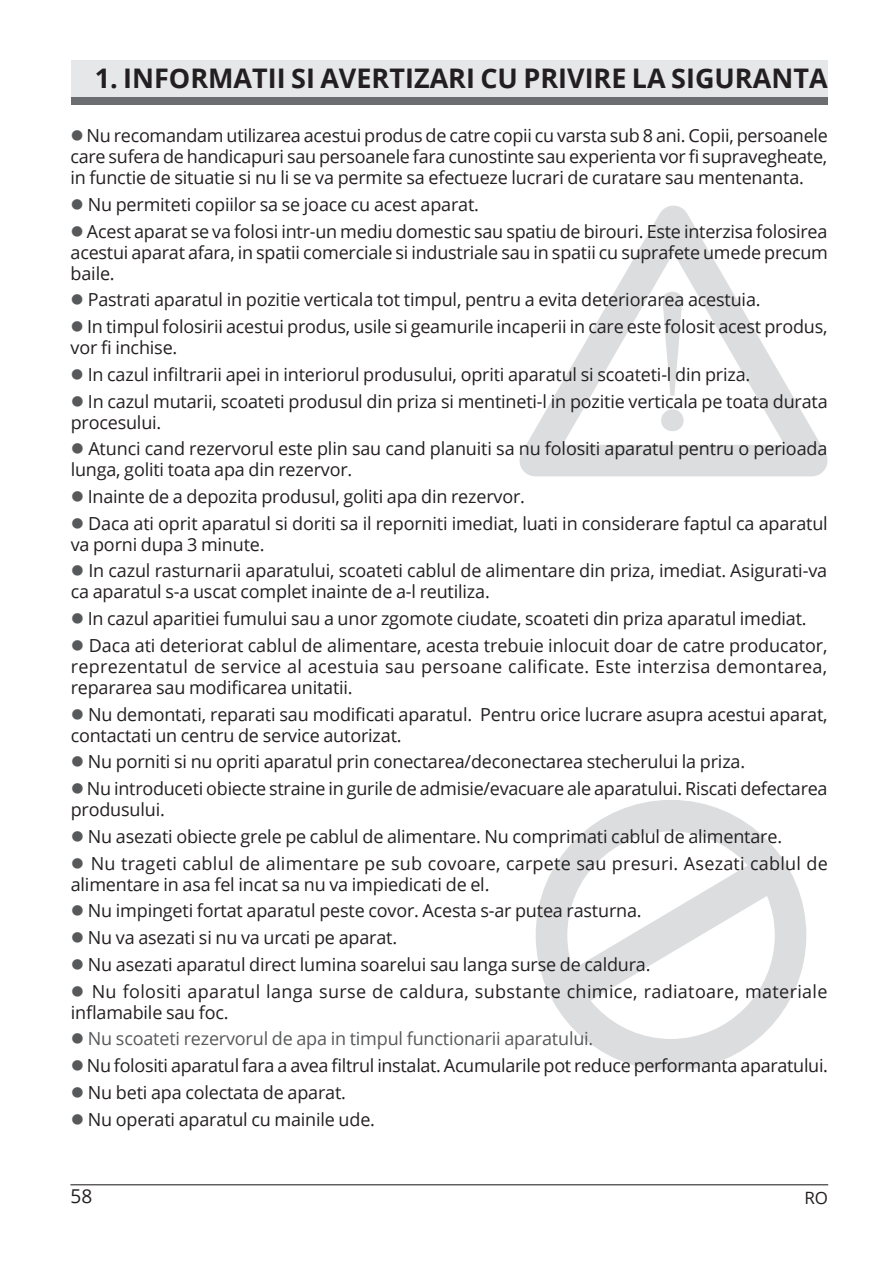
<style>
.page{position:relative;width:893px;height:1263px;background:#fff}
.page>*{position:absolute;margin:0;border:0;box-sizing:border-box;transform-origin:0 0}
.t1{font:197.25px "Optima";color:#dcdddf}
.t2{font:700 27px "Open Sans";color:#231f20}
.t3{font:19.05px "Open Sans";color:#231f20}
.t4{font:18px/21px "Open Sans";letter-spacing:-.01em;color:#231f20}
.t5{font:18px/21px "Open Sans";letter-spacing:.015em;color:#231f20}
.t6{font:18px/21px "Open Sans";letter-spacing:.02em;color:#231f20}
.t7{font:18px "Open Sans";letter-spacing:-.01em;color:#57585a}
.t8{font:16.95px "Open Sans";color:#231f20}
.s1{color:#57585a}
</style>
<div class="page">
<hr style="left:70px;top:1184px;width:758px;height:1px;background:#231f20">
<div style="left:536px;top:800px;width:270px;height:270px;border:32px solid #dcdddf;border-radius:50%"></div>
<svg style="left:535px;top:826px;width:272px;height:214px"></svg>
<svg style="left:519px;top:205px;width:309px;height:272px"></svg>
<div style="left:71px;top:60px;width:757px;height:37px;background:#e6e7e9"></div>
<div style="left:71px;top:97px;width:757px;height:7px;background:#6c6d70"></div>
<h2 class="t2" style="left:95px;top:59px;width:734px">1. INFORMATII SI AVERTIZARI CU PRIVIRE LA SIGURANTA</h2>
<p class="t4" style="left:71px;top:125px;width:759px;text-align:justify"><span class="s1">●</span> Nu recomandam utilizarea acestui produs de catre copii cu varsta sub 8 ani. Copii, persoanele care sufera de handicapuri sau persoanele fara cunostinte sau experienta vor fi supravegheate, in functie de situatie si nu li se va permite sa efectueze lucrari de curatare sau mentenanta.</p>
<p class="t4" style="left:71px;top:193px;width:410px"><span class="s1">●</span> Nu permiteti copiilor sa se joace cu acest aparat.</p>
<p class="t4" style="left:71px;top:220px;width:759px;text-align:justify"><span class="s1">●</span> Acest aparat se va folosi intr-un mediu domestic sau spatiu de birouri. Este interzisa folosirea acestui aparat afara, in spatii comerciale si industriale sau in spatii cu suprafete umede precum baile.</p>
<p class="t4" style="left:71px;top:289px;width:691px"><span class="s1">●</span> Pastrati aparatul in pozitie verticala tot timpul, pentru a evita deteriorarea acestuia.</p>
<p class="t4" style="left:71px;top:316px;width:758px"><span class="s1">●</span> In timpul folosirii acestui produs, usile si geamurile incaperii in care este folosit acest produs, vor fi inchise.</p>
<p class="t4" style="left:71px;top:363px;width:681px"><span class="s1">●</span> In cazul infiltrarii apei in interiorul produsului, opriti aparatul si scoateti-l din priza.</p>
<p class="t4" style="left:71px;top:390px;width:758px"><span class="s1">●</span> In cazul mutarii, scoateti produsul din priza si mentineti-l in pozitie verticala pe toata durata procesului.</p>
<p class="t4" style="left:71px;top:438px;width:758px"><span class="s1">●</span> Atunci cand rezervorul este plin sau cand planuiti sa nu folositi aparatul pentru o perioada lunga, goliti toata apa din rezervor.</p>
<p class="t4" style="left:71px;top:485px;width:456px"><span class="s1">●</span> Inainte de a depozita produsul, goliti apa din rezervor.</p>
<p class="t4" style="left:71px;top:512px;width:759px"><span class="s1">●</span> Daca ati oprit aparatul si doriti sa il reporniti imediat, luati in considerare faptul ca aparatul va porni dupa 3 minute.</p>
<p class="t4" style="left:71px;top:560px;width:758px"><span class="s1">●</span> In cazul rasturnarii aparatului, scoateti cablul de alimentare din priza, imediat. Asigurati-va ca aparatul s-a uscat complet inainte de a-l reutiliza.</p>
<p class="t4" style="left:71px;top:608px;width:738px"><span class="s1">●</span> In cazul aparitiei fumului sau a unor zgomote ciudate, scoateti din priza aparatul imediat.</p>
<p class="t4" style="left:71px;top:634px;width:758px;text-align:justify"><span class="s1">●</span> Daca ati deteriorat cablul de alimentare, acesta trebuie inlocuit doar de catre producator, reprezentatul de service al acestuia sau persoane calificate. Este interzisa demontarea, repararea sau modificarea unitatii.</p>
<p class="t4" style="left:71px;top:703px;width:758px"><span class="s1">●</span> Nu demontati, reparati sau modificati aparatul. Pentru orice lucrare asupra acestui aparat, contactati un centru de service autorizat.</p>
<p class="t4" style="left:71px;top:751px;width:676px"><span class="s1">●</span> Nu porniti si nu opriti aparatul prin conectarea/deconectarea stecherului la priza.</p>
<p class="t4" style="left:71px;top:778px;width:758px"><span class="s1">●</span> Nu introduceti obiecte straine in gurile de admisie/evacuare ale aparatului. Riscati defectarea produsului.</p>
<p class="t4" style="left:71px;top:825px;width:713px"><span class="s1">●</span> Nu asezati obiecte grele pe cablul de alimentare. Nu comprimati cablul de alimentare.</p>
<p class="t5" style="left:71px;top:852px;width:759px"><span class="s1">●</span> Nu trageti cablul de alimentare pe sub covoare, carpete sau presuri. Asezati cablul de alimentare in asa fel incat sa nu va impiedicati de el.</p>
<p class="t4" style="left:71px;top:900px;width:572px"><span class="s1">●</span> Nu impingeti fortat aparatul peste covor. Acesta s-ar putea rasturna.</p>
<p class="t4" style="left:71px;top:927px;width:328px"><span class="s1">●</span> Nu va asezati si nu va urcati pe aparat.</p>
<p class="t4" style="left:71px;top:953px;width:581px"><span class="s1">●</span> Nu asezati aparatul direct lumina soarelui sau langa surse de caldura.</p>
<p class="t6" style="left:71px;top:980px;width:758px"><span class="s1">●</span> Nu folositi aparatul langa surse de caldura, substante chimice, radiatoare, materiale inflamabile sau foc.</p>
<p class="t7" style="left:71px;top:1026px;width:524px">● Nu scoateti rezervorul de apa in timpul functionarii aparatului.</p>
<p class="t4" style="left:71px;top:1054px;width:759px"><span class="s1">●</span> Nu folositi aparatul fara a avea filtrul instalat. Acumularile pot reduce performanta aparatului.</p>
<p class="t4" style="left:71px;top:1081px;width:277px"><span class="s1">●</span> Nu beti apa colectata de aparat.</p>
<p class="t4" style="left:71px;top:1108px;width:306px"><span class="s1">●</span> Nu operati aparatul cu mainile ude.</p>
<h1 class="t1" style="left:639px;top:248px;width:67px">!</h1>
<p class="t3" style="left:70px;top:1183px;width:23px">58</p>
<p class="t8" style="left:804px;top:1186px;width:25px">RO</p>
</div>
